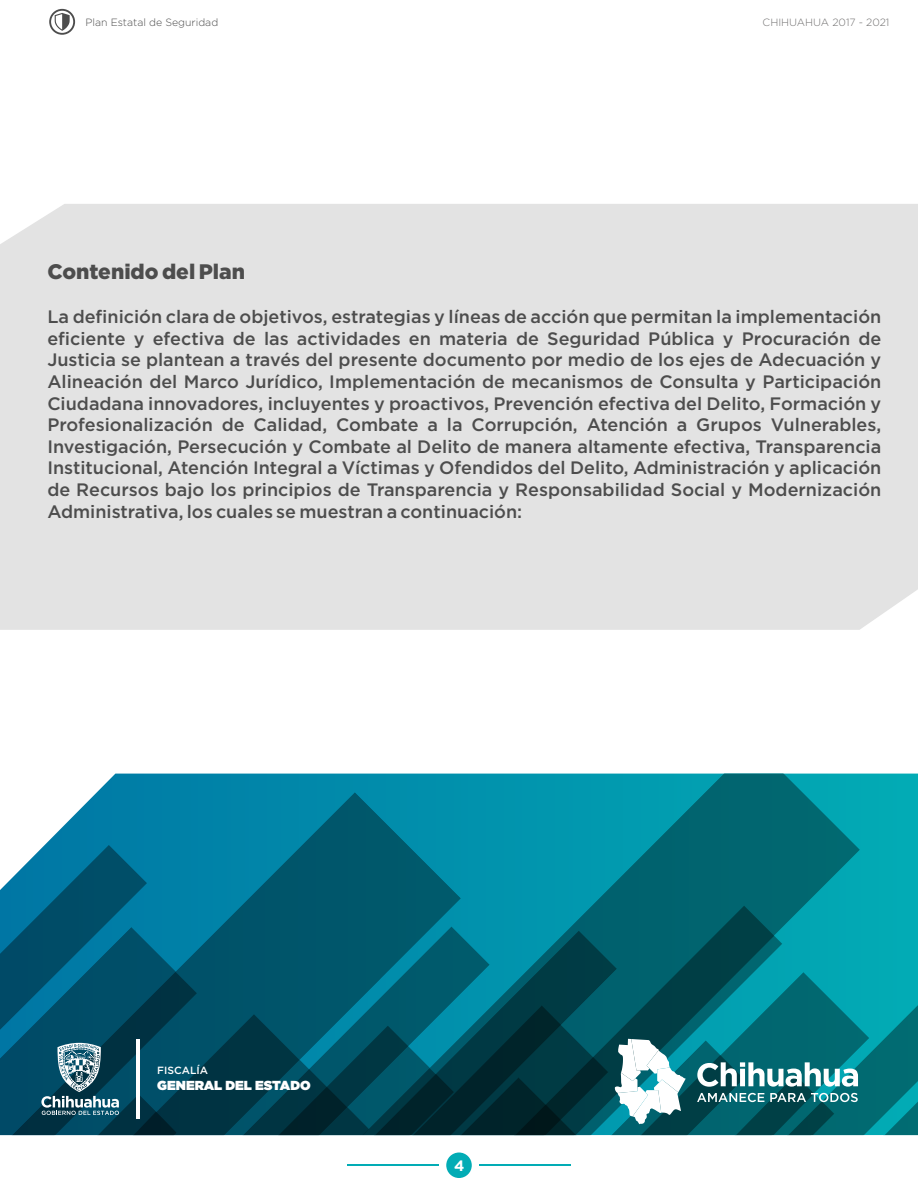
<style>
.page{position:relative;width:918px;height:1188px;background:#fff}
.page>*{position:absolute;margin:0;border:0;box-sizing:border-box;transform-origin:0 0}
.t1{font:900 21px "Gotham";color:#4d4d4d}
.t2{font:500 18px/21.6px "Gotham";color:#4d4d4d;text-align:justify}
.t3{font:700 15px "Gotham";color:#fff}
.t4{font:900 13.05px "Gotham";color:#fff}
.t5{font:300 10.5px "Gotham";color:#4d4d4d}
.t6{font:300 10.5px "Gotham";color:#706f6f}
.t7{font:500 10.5px "Gotham";color:#fff}
</style>
<div class="page">
<div style="left:0;top:204px;width:918px;height:426px;background:#e3e3e3"></div>
<svg style="left:97px;top:774px;width:821px;height:174px;background:#04a2b2"></svg>
<img style="left:44px;top:792px;width:203px;height:135px">
<img style="left:247px;top:774px;width:613px;height:174px">
<img style="left:0;top:845px;width:147px;height:249px">
<img style="left:91px;top:927px;width:292px;height:208px">
<img style="left:782px;top:948px;width:136px;height:187px">
<img style="left:383px;top:906px;width:399px;height:229px">
<img style="left:617px;top:1040px;width:127px;height:95px">
<img style="left:218px;top:931px;width:399px;height:204px">
<img style="left:0;top:1094px;width:177px;height:41px">
<hr style="left:136px;top:1040px;width:4px;height:79px;background:#fff">
<svg style="left:41px;top:1043px;width:78px;height:72px;background:#437181"></svg>
<svg style="left:697px;top:1062px;width:161px;height:25px"></svg>
<svg style="left:697px;top:1093px;width:67px;height:9px"></svg>
<svg style="left:770px;top:1093px;width:88px;height:9px"></svg>
<svg style="left:615px;top:1039px;width:71px;height:85px"></svg>
<div style="left:446px;top:1153px;width:26px;height:25px;background:#02acb5;border-radius:50%"></div>
<hr style="left:479px;top:1165px;width:91px;height:1px;background:#02acb5">
<hr style="left:347px;top:1165px;width:91px;height:1px;background:#02acb5">
<svg style="left:49px;top:9px;width:26px;height:26px"></svg>
<p class="t5" style="left:86px;top:17px;width:134px">Plan Estatal de Seguridad</p>
<p class="t6" style="left:763px;top:17px;width:128px">CHIHUAHUA 2017 - 2021</p>
<p class="t1" style="left:47px;top:262px;width:199px">Contenido del Plan</p>
<p class="t2" style="left:47px;top:307px;width:836px">La definición clara de objetivos, estrategias y líneas de acción que permitan la implementación eficiente y efectiva de las actividades en materia de Seguridad Pública y Procuración de Justicia se plantean a través del presente documento por medio de los ejes de Adecuación y Alineación del Marco Jurídico, Implementación de mecanismos de Consulta y Participación Ciudadana innovadores, incluyentes y proactivos, Prevención efectiva del Delito, Formación y Profesionalización de Calidad, Combate a la Corrupción, Atención a Grupos Vulnerables, Investigación, Persecución y Combate al Delito de manera altamente efectiva, Transparencia Institucional, Atención Integral a Víctimas y Ofendidos del Delito, Administración y aplicación de Recursos bajo los principios de Transparencia y Responsabilidad Social y Modernización Administrativa, los cuales se muestran a continuación:</p>
<p class="t7" style="left:157px;top:1066px;width:52px">FISCALÍA</p>
<p class="t4" style="left:157px;top:1079px;width:155px">GENERAL DEL ESTADO</p>
<p class="t3" style="left:454px;top:1159px;width:12px">4</p>
</div>
